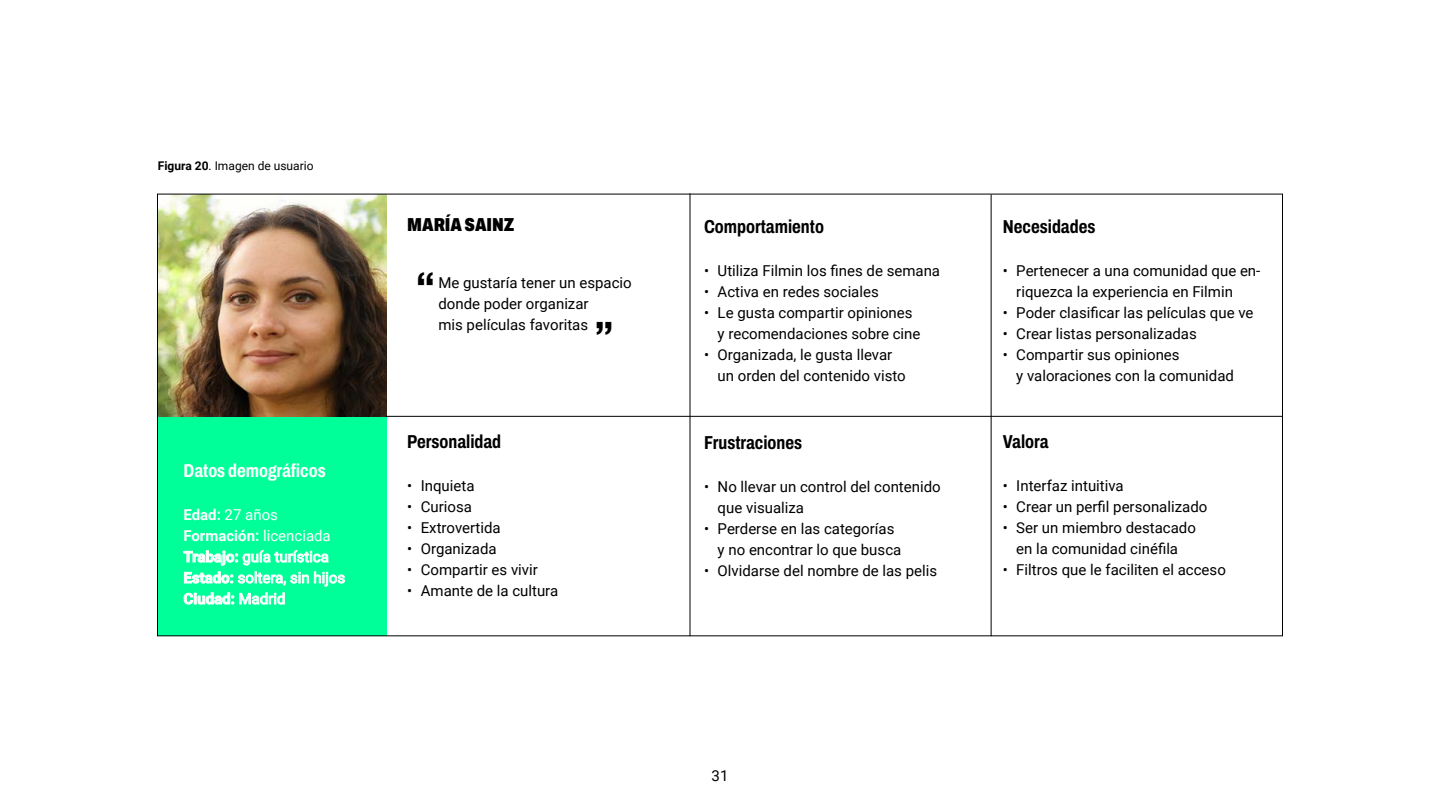
<style>
.page{position:relative;width:1440px;height:810px;background:#fff}
.page>*{position:absolute;margin:0;border:0;box-sizing:border-box;transform-origin:0 0}
.t1{font:700 37.5px "Akzidenz Grotesk BQ";color:#000}
.t2{font:700 18.75px "Archivo Condensed";color:#000}
.t3{font:700 18.75px "Archivo Condensed";color:#fff}
.t4{font:900 18.75px "Archivo Condensed";color:#000}
.t5{font:15px/21px "Roboto";color:#000}
.t6{font:15px/21px "Roboto";color:#fff}
.t7{font:12px "Roboto";color:#000}
.s1{font-weight:700}
</style>
<div class="page">
<div style="left:158px;top:194px;width:228px;height:442px;background:#0f9"></div>
<hr style="left:690px;top:193px;width:1px;height:443px;background:#000">
<hr style="left:991px;top:194px;width:1px;height:442px;background:#000">
<img style="left:159px;top:196px;width:227px;height:221px">
<hr style="left:386px;top:416px;width:896px;height:1px;background:#000">
<p class="t7" style="left:158px;top:157px;width:157px"><span class="s1">Figura 20</span>. Imagen de usuario</p>
<p class="t3" style="left:183px;top:456px;width:144px">Datos demográficos</p>
<p class="t6" style="left:183px;top:504px;width:163px"><span class="s1">Edad:</span> 27 años<br><span class="s1">Formación:</span> licenciada<br><span class="s1">Trabajo:</span> guía turística<br><span class="s1">Estado:</span> soltera, sin hijos<br><span class="s1">Ciudad:</span> Madrid</p>
<p class="t4" style="left:407px;top:211px;width:109px">MARÍA SAINZ</p>
<p class="t2" style="left:704px;top:212px;width:121px">Comportamiento</p>
<p class="t5" style="left:704px;top:260px;width:237px">• Utiliza Filmin los fines de semana</p>
<p class="t5" style="left:704px;top:281px;width:176px">• Activa en redes sociales</p>
<p class="t5" style="left:718px;top:302px;width:204px;text-indent:-14px">• Le gusta compartir opiniones y recomendaciones sobre cine</p>
<p class="t5" style="left:718px;top:344px;width:190px;text-indent:-14px">• Organizada, le gusta llevar un orden del contenido visto</p>
<h1 class="t1" style="left:416px;top:264px;width:19px">“</h1>
<p class="t5" style="left:438px;top:272px;width:195px">Me gustaría tener un espacio donde poder organizar<br>mis películas favoritas</p>
<h1 class="t1" style="left:613px;top:343px;width:19px;rotate:-180deg">“</h1>
<p class="t2" style="left:407px;top:427px;width:95px">Personalidad</p>
<p class="t5" style="left:407px;top:475px;width:69px">• Inquieta</p>
<p class="t5" style="left:407px;top:496px;width:66px">• Curiosa</p>
<p class="t5" style="left:407px;top:517px;width:95px">• Extrovertida</p>
<p class="t5" style="left:407px;top:538px;width:91px">• Organizada</p>
<p class="t5" style="left:407px;top:559px;width:132px">• Compartir es vivir</p>
<p class="t5" style="left:407px;top:580px;width:152px">• Amante de la cultura</p>
<p class="t2" style="left:704px;top:428px;width:100px">Frustraciones</p>
<p class="t5" style="left:718px;top:476px;width:225px;text-indent:-14px">• No llevar un control del contenido que visualiza</p>
<p class="t5" style="left:718px;top:518px;width:185px;text-indent:-14px">• Perderse en las categorías y no encontrar lo que busca</p>
<p class="t5" style="left:704px;top:560px;width:234px">• Olvidarse del nombre de las pelis</p>
<p class="t2" style="left:1003px;top:212px;width:94px">Necesidades</p>
<p class="t5" style="left:1016px;top:260px;width:246px;text-indent:-14px">• Pertenecer a una comunidad que en&shy;riquezca la experiencia en Filmin</p>
<p class="t5" style="left:1003px;top:302px;width:252px">• Poder clasificar las películas que ve</p>
<p class="t5" style="left:1003px;top:323px;width:196px">• Crear listas personalizadas</p>
<p class="t5" style="left:1016px;top:344px;width:219px;text-indent:-14px">• Compartir sus opiniones<br>y valoraciones con la comunidad</p>
<p class="t2" style="left:1003px;top:427px;width:47px">Valora</p>
<p class="t5" style="left:1003px;top:475px;width:122px">• Interfaz intuitiva</p>
<p class="t5" style="left:1003px;top:496px;width:206px">• Crear un perfil personalizado</p>
<p class="t5" style="left:1003px;top:517px;width:195px;text-align:center">• Ser un miembro destacado en la comunidad cinéfila</p>
<p class="t5" style="left:1003px;top:559px;width:225px">• Filtros que le faciliten el acceso</p>
<p class="t5" style="left:712px;top:765px;width:18px">31</p>
</div>
